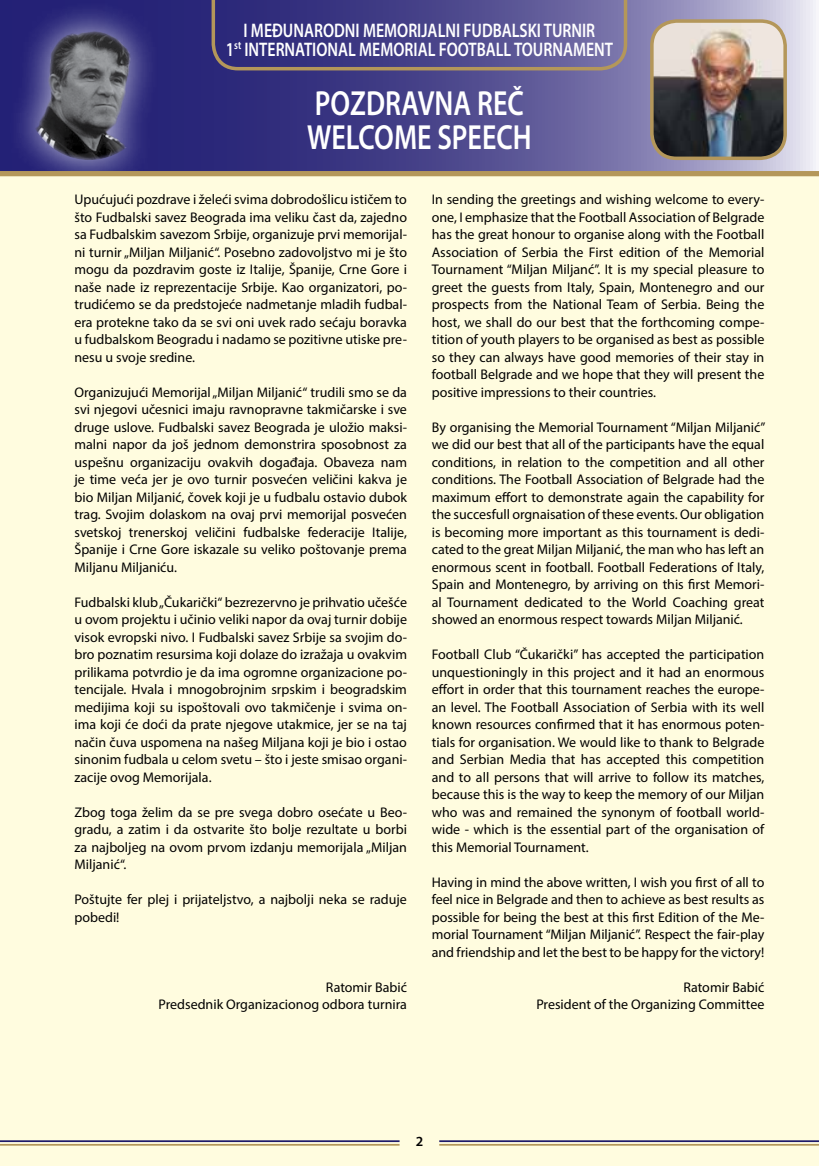
<style>
.page{position:relative;width:819px;height:1166px;background:#fffcdf}
.page>*{position:absolute;margin:0;border:0;box-sizing:border-box;transform-origin:0 0}
.t1{font:600 35px/33.6px "Myriad Pro";color:#fff;scale:.8 1}
.t2{font:600 19.6px/18.9px "Myriad Pro";color:#fff;text-align:center;scale:.8 1}
.t3{font:14px/17.5px "Myriad Pro";color:#000;text-align:justify}
.t4{font:600 14px "Myriad Pro";color:#000}
</style>
<div class="page">
<svg style="left:0;top:0;width:819px;height:171px;background:#5c5897"></svg>
<div style="left:5px;top:0;width:155px;height:191px;background:#fff;opacity:.75"></div>
<img style="left:25px;top:25px;width:129px;height:135px">
<svg style="left:210px;top:0;width:419px;height:72px;background:#514b88"></svg>
<div style="left:0;top:171px;width:819px;height:5px;background:#b4975a"></div>
<img style="left:651px;top:21px;width:134px;height:137px">
<div style="left:650px;top:19px;width:136px;height:141px;border:4px solid #b4975a;border-radius:25px"></div>
<hr style="left:0;top:1140px;width:399px;height:2px;background:#1e196a">
<hr style="left:0;top:1144px;width:399px;height:1px;background:#b4975a">
<hr style="left:439px;top:1144px;width:380px;height:1px;background:#b4975a">
<hr style="left:439px;top:1140px;width:380px;height:2px;background:#1e196a">
<h2 class="t2" style="left:226px;top:20px;width:485px">I MEĐUNARODNI MEMORIJALNI FUDBALSKI TURNIR<br>1<sup>st</sup> INTERNATIONAL MEMORIAL FOOTBALL TOURNAMENT</h2>
<h1 class="t1" style="left:307px;top:86px;width:282px">POZDRAVNA REČ<br>WELCOME SPEECH</h1>
<p class="t3" style="left:74px;top:190px;width:334px">Upućujući pozdrave i želeći svima dobrodošlicu ističem to što Fudbalski savez Beograda ima veliku čast da, zajedno sa Fudbalskim savezom Srbije, organizuje prvi memorijal&shy;ni turnir „Miljan Miljanić“. Posebno zadovoljstvo mi je što mogu da pozdravim goste iz Italije, Španije, Crne Gore i naše nade iz reprezentacije Srbije. Kao organizatori, po&shy;trudićemo se da predstojeće nadmetanje mladih fudbal&shy;era protekne tako da se svi oni uvek rado sećaju boravka u fudbalskom Beogradu i nadamo se pozitivne utiske pre&shy;nesu u svoje sredine.</p>
<p class="t3" style="left:74px;top:383px;width:334px">Organizujući Memorijal „Miljan Miljanić“ trudili smo se da svi njegovi učesnici imaju ravnopravne takmičarske i sve druge uslove. Fudbalski savez Beograda je uložio maksi&shy;malni napor da još jednom demonstrira sposobnost za uspešnu organizaciju ovakvih događaja. Obaveza nam je time veća jer je ovo turnir posvećen veličini kakva je bio Miljan Miljanić, čovek koji je u fudbalu ostavio dubok trag. Svojim dolaskom na ovaj prvi memorijal posvećen svetskoj trenerskoj veličini fudbalske federacije Italije, Španije i Crne Gore iskazale su veliko poštovanje prema Miljanu Miljaniću.</p>
<p class="t3" style="left:74px;top:593px;width:334px">Fudbalski klub „Čukarički“ bezrezervno je prihvatio učešće u ovom projektu i učinio veliki napor da ovaj turnir dobije visok evropski nivo. I Fudbalski savez Srbije sa svojim do&shy;bro poznatim resursima koji dolaze do izražaja u ovakvim prilikama potvrdio je da ima ogromne organizacione po&shy;tencijale. Hvala i mnogobrojnim srpskim i beogradskim medijima koji su ispoštovali ovo takmičenje i svima on&shy;ima koji će doći da prate njegove utakmice, jer se na taj način čuva uspomena na našeg Miljana koji je bio i ostao sinonim fudbala u celom svetu – što i jeste smisao organi&shy;zacije ovog Memorijala.</p>
<p class="t3" style="left:74px;top:803px;width:334px">Zbog toga želim da se pre svega dobro osećate u Beo&shy;gradu, a zatim i da ostvarite što bolje rezultate u borbi za najboljeg na ovom prvom izdanju memorijala „Miljan Miljanić“.</p>
<p class="t3" style="left:74px;top:890px;width:334px">Poštujte fer plej i prijateljstvo, a najbolji neka se raduje pobedi!</p>
<p class="t3" style="left:158px;top:978px;width:250px;text-align:right">Ratomir Babić<br>Predsednik Organizacionog odbora turnira</p>
<p class="t3" style="left:432px;top:190px;width:334px">In sending the greetings and wishing welcome to every&shy;one, I emphasize that the Football Association of Belgrade has the great honour to organise along with the Football Association of Serbia the First edition of the Memorial Tournament “Miljan Miljanć”. It is my special pleasure to greet the guests from Italy, Spain, Montenegro and our prospects from the National Team of Serbia. Being the host, we shall do our best that the forthcoming compe&shy;tition of youth players to be organised as best as possible so they can always have good memories of their stay in football Belgrade and we hope that they will present the positive impressions to their countries.</p>
<p class="t3" style="left:432px;top:418px;width:335px">By organising the Memorial Tournament “Miljan Miljanić” we did our best that all of the participants have the equal conditions, in relation to the competition and all other conditions. The Football Association of Belgrade had the maximum effort to demonstrate again the capability for the succesfull orgnaisation of these events. Our obligation is becoming more important as this tournament is dedi&shy;cated to the great Miljan Miljanić, the man who has left an enormous scent in football. Football Federations of Italy, Spain and Montenegro, by arriving on this first Memori&shy;al Tournament dedicated to the World Coaching great showed an enormous respect towards Miljan Miljanić.</p>
<p class="t3" style="left:432px;top:645px;width:334px">Football Club “Čukarički” has accepted the participation unquestioningly in this project and it had an enormous effort in order that this tournament reaches the europe&shy;an level. The Football Association of Serbia with its well known resources confirmed that it has enormous poten&shy;tials for organisation. We would like to thank to Belgrade and Serbian Media that has accepted this competition and to all persons that will arrive to follow its matches, because this is the way to keep the memory of our Miljan who was and remained the synonym of football world&shy;wide - which is the essential part of the organisation of this Memorial Tournament.</p>
<p class="t3" style="left:432px;top:873px;width:334px">Having in mind the above written, I wish you first of all to feel nice in Belgrade and then to achieve as best results as possible for being the best at this first Edition of the Me&shy;morial Tournament “Miljan Miljanić”. Respect the fair-play and friendship and let the best to be happy for the victory!</p>
<p class="t3" style="left:536px;top:978px;width:229px;text-align:right">Ratomir Babić<br>President of the Organizing Committee</p>
<p class="t4" style="left:415px;top:1133px;width:9px">2</p>
</div>
